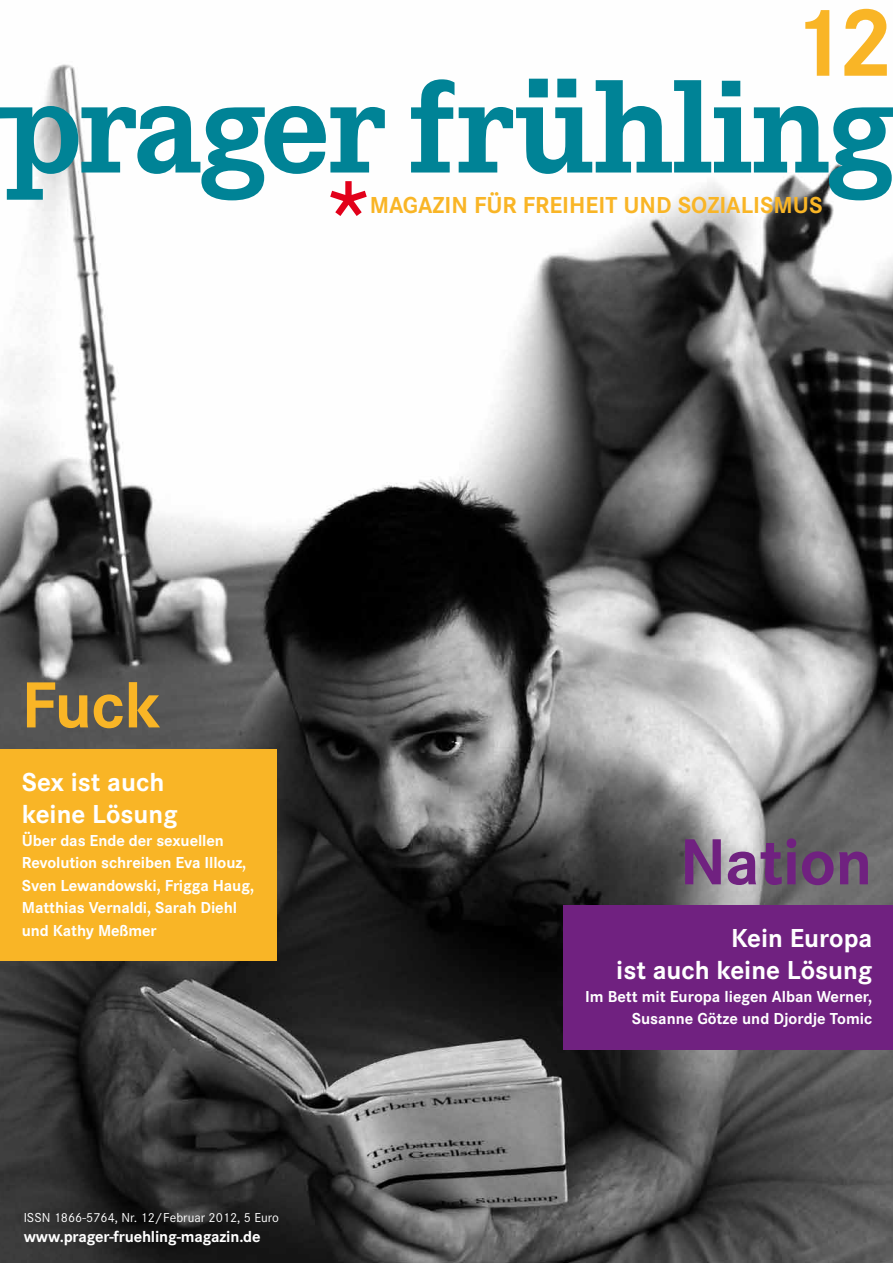
<style>
.page{position:relative;width:893px;height:1263px;background:#fff}
.page>*{position:absolute;margin:0;border:0;box-sizing:border-box;transform-origin:0 0}
.t1{font:700 100.5px "Corporate S";color:#f9b526}
.t2{font:700 67.5px "Corporate S";letter-spacing:-.01em;color:#702180}
.t3{font:700 67.5px "Corporate S";color:#f9b526}
.t4{font:700 27px/32.4px "Corporate S";color:#fff}
.t5{font:700 24px "Corporate S";color:#f9b526}
.t6{font:700 16.5px/22.5px "Corporate S";letter-spacing:-.005em;color:#fff}
.t7{font:13.5px "Corporate S";color:#fff}
</style>
<div class="page">
<img style="left:0;top:64px;width:893px;height:1199px">
<div style="left:0;top:749px;width:14px;height:211px;background:#f9b526"></div>
<div style="left:1px;top:749px;width:275px;height:211px;background:#f9b526"></div>
<div style="left:563px;top:905px;width:330px;height:145px;background:#702180"></div>
<svg style="left:0;top:79px;width:893px;height:121px"></svg>
<svg style="left:330px;top:181px;width:37px;height:35px"></svg>
<h1 class="t1" style="left:789px;top:-15px;width:107px">12</h1>
<h2 class="t3" style="left:22px;top:666px;width:140px">Fuck</h2>
<h3 class="t5" style="left:370px;top:192px;width:119px">Magazin für</h3>
<h3 class="t5" style="left:523px;top:192px;width:25px">Freiheit</h3>
<h3 class="t5" style="left:623px;top:192px;width:109px">und Sozialism</h3>
<h3 class="t5" style="left:793px;top:192px;width:29px">us</h3>
<h3 class="t4" style="left:22px;top:766px;width:157px">Sex ist auch keine Lösung</h3>
<p class="t6" style="left:22px;top:829px;width:234px">Über das Ende der sexuellen<br>Revolution schreiben Eva Illouz,<br>Sven Lewandowski, Frigga Haug,<br>Matthias Vernaldi, Sarah Diehl und Kathy Meßmer</p>
<h2 class="t2" style="left:680px;top:823px;width:194px">Nation</h2>
<h3 class="t4" style="left:616px;top:922px;width:258px;text-align:right">Kein Europa<br>ist auch keine Lösung</h3>
<p class="t6" style="left:585px;top:985px;width:289px;text-align:right">Im Bett mit Europa liegen Alban Werner,<br>Susanne Götze und Djordje Tomic</p>
<p class="t7" style="left:24px;top:1210px;width:257px">ISSN 1866-5764, Nr. 12/ Februar 2012, 5 Euro</p>
<p class="t6" style="left:24px;top:1225px;width:239px">www.prager-fruehling-magazin.de</p>
</div>
